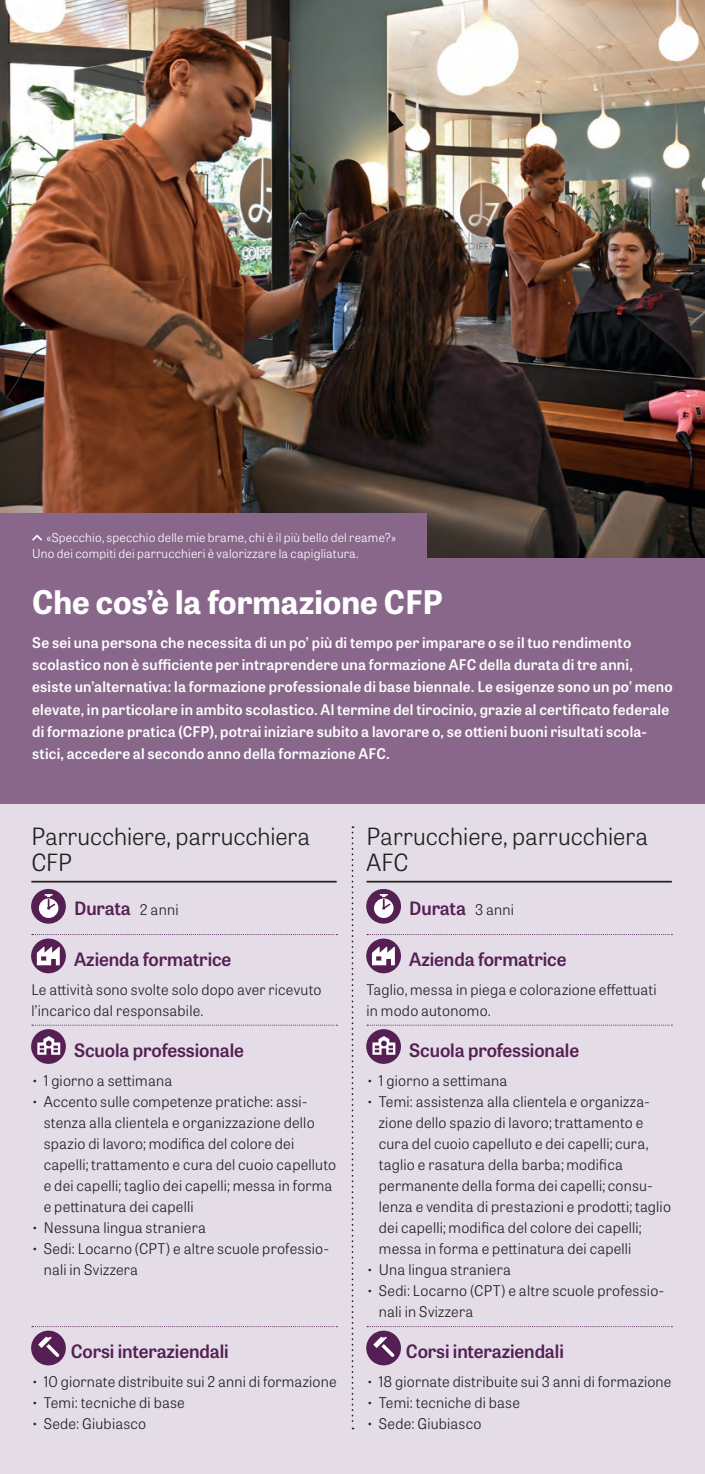
<style>
.page{position:relative;width:705px;height:1474px;background:#fff}
.page>*{position:absolute;margin:0;border:0;box-sizing:border-box;transform-origin:0 0}
.t1{font:700 32.38px "Tablet Gothic";color:#fff}
.t2{font:300 23.62px/26.2px "Tablet Gothic";color:#231f20}
.t3{font:600 18.38px "Tablet Gothic";letter-spacing:-.005em;color:#551f54}
.t4{font:300 14.7px/21px "Tablet Gothic";letter-spacing:.015em;color:#231f20}
.t5{font:600 14.7px/22.4px "Tablet Gothic";letter-spacing:.015em;color:#fff}
.t6{font:300 12.25px/16.8px "Tablet Gothic";letter-spacing:.015em;color:#fff}
.s1{font-weight:300;font-size:14.7px;color:#231f20}
</style>
<div class="page">
<div style="left:0;top:537px;width:704px;height:936px;background:#e4dde7"></div>
<img style="left:0;top:0;width:704px;height:558px">
<div style="left:0;top:558px;width:704px;height:246px;background:#88678b"></div>
<hr style="left:31px;top:880px;width:305px;height:2px;background:#231f20">
<svg style="left:32px;top:934px;width:305px;height:1px"></svg>
<svg style="left:32px;top:1024px;width:305px;height:1px"></svg>
<svg style="left:32px;top:1326px;width:305px;height:1px"></svg>
<div style="left:31px;top:889px;width:35px;height:34px;background:#551f54;border-radius:50%"></div>
<svg style="left:39px;top:894px;width:19px;height:24px"></svg>
<svg style="left:31px;top:938px;width:35px;height:35px"></svg>
<svg style="left:37px;top:946px;width:23px;height:19px"></svg>
<div style="left:31px;top:1029px;width:35px;height:34px;background:#551f54;border-radius:50%"></div>
<svg style="left:37px;top:1036px;width:23px;height:18px"></svg>
<div style="left:31px;top:1330px;width:35px;height:35px;background:#551f54;border-radius:50%"></div>
<svg style="left:38px;top:1336px;width:21px;height:21px"></svg>
<hr style="left:366px;top:880px;width:305px;height:2px;background:#231f20">
<svg style="left:367px;top:934px;width:305px;height:1px"></svg>
<svg style="left:367px;top:1024px;width:305px;height:1px"></svg>
<svg style="left:367px;top:1326px;width:305px;height:1px"></svg>
<div style="left:366px;top:889px;width:35px;height:34px;background:#551f54;border-radius:50%"></div>
<svg style="left:374px;top:894px;width:19px;height:24px"></svg>
<div style="left:366px;top:938px;width:35px;height:35px;background:#551f54;border-radius:50%"></div>
<svg style="left:372px;top:946px;width:23px;height:19px"></svg>
<div style="left:366px;top:1029px;width:35px;height:34px;background:#551f54;border-radius:50%"></div>
<svg style="left:372px;top:1036px;width:23px;height:18px"></svg>
<div style="left:366px;top:1330px;width:35px;height:35px;background:#551f54;border-radius:50%"></div>
<svg style="left:373px;top:1336px;width:21px;height:21px"></svg>
<svg style="left:351px;top:826px;width:2px;height:603px"></svg>
<div style="left:0;top:513px;width:427px;height:55px;background:#88678b"></div>
<svg style="left:32px;top:535px;width:10px;height:5px"></svg>
<p class="t6" style="left:32px;top:528px;width:365px;text-indent:14px">«Specchio, specchio delle mie brame, chi è il più bello del reame?»<br>Uno dei compiti dei parrucchieri è valorizzare la capigliatura.</p>
<h1 class="t1" style="left:32px;top:579px;width:412px">Che cos’è la formazione CFP</h1>
<p class="t5" style="left:32px;top:630px;width:641px">Se sei una persona che necessita di un po’ più di tempo per imparare o se il tuo rendimento scolastico non è sufficiente per intraprendere una formazione AFC della durata di tre anni, esiste un’alternativa: la formazione professionale di base biennale. Le esigenze sono un po’ meno elevate, in particolare in ambito scolastico. Al termine del tirocinio, grazie al certificato federale di formazione pratica (CFP), potrai iniziare subito a lavorare o, se ottieni buoni risultati scola&shy;stici, accedere al secondo anno della formazione AFC.</p>
<h2 class="t2" style="left:31px;top:822px;width:280px">Parrucchiere, parrucchiera<br>CFP</h2>
<p class="t3" style="left:74px;top:894px;width:106px">Durata <span class="s1">2 anni</span></p>
<p class="t3" style="left:74px;top:946px;width:159px">Azienda formatrice</p>
<p class="t4" style="left:31px;top:978px;width:291px">Le attività sono svolte solo dopo aver ricevuto l’incarico dal responsabile.</p>
<p class="t3" style="left:74px;top:1037px;width:171px">Scuola professionale</p>
<p class="t4" style="left:31px;top:1069px;width:142px">• 1 giorno a settimana</p>
<p class="t4" style="left:44px;top:1090px;width:294px;text-indent:-12px">• Accento sulle competenze pratiche: assi&shy;stenza alla clientela e organizzazione dello spazio di lavoro; modifica del colore dei capelli; trattamento e cura del cuoio capelluto e dei capelli; taglio dei capelli; messa in forma e pettinatura dei capelli</p>
<p class="t4" style="left:31px;top:1216px;width:176px">• Nessuna lingua straniera</p>
<p class="t4" style="left:44px;top:1237px;width:286px;text-indent:-12px">• Sedi: Locarno (CPT) e altre scuole professio&shy;nali in Svizzera</p>
<p class="t3" style="left:71px;top:1338px;width:159px">Corsi interaziendali</p>
<p class="t4" style="left:31px;top:1370px;width:307px">• 10 giornate distribuite sui 2 anni di formazione</p>
<p class="t4" style="left:31px;top:1391px;width:155px">• Temi: tecniche di base</p>
<p class="t4" style="left:31px;top:1412px;width:116px">• Sede: Giubiasco</p>
<h2 class="t2" style="left:366px;top:822px;width:283px">Parrucchiere, parrucchiera<br>AFC</h2>
<p class="t3" style="left:409px;top:894px;width:106px">Durata <span class="s1">3 anni</span></p>
<p class="t3" style="left:409px;top:946px;width:159px">Azienda formatrice</p>
<p class="t4" style="left:366px;top:978px;width:291px">Taglio, messa in piega e colorazione effettuati in modo autonomo.</p>
<p class="t3" style="left:409px;top:1037px;width:171px">Scuola professionale</p>
<p class="t4" style="left:366px;top:1069px;width:142px">• 1 giorno a settimana</p>
<p class="t4" style="left:379px;top:1090px;width:293px;text-indent:-12px">• Temi: assistenza alla clientela e organizza&shy;zione dello spazio di lavoro; trattamento e cura del cuoio capelluto e dei capelli; cura, taglio e rasatura della barba; modifica permanente della forma dei capelli; consu&shy;lenza e vendita di prestazioni e prodotti; taglio dei capelli; modifica del colore dei capelli; messa in forma e pettinatura dei capelli</p>
<p class="t4" style="left:366px;top:1258px;width:146px">• Una lingua straniera</p>
<p class="t4" style="left:379px;top:1279px;width:286px;text-indent:-12px">• Sedi: Locarno (CPT) e altre scuole professio&shy;nali in Svizzera</p>
<p class="t3" style="left:406px;top:1338px;width:159px">Corsi interaziendali</p>
<p class="t4" style="left:366px;top:1370px;width:306px">• 18 giornate distribuite sui 3 anni di formazione</p>
<p class="t4" style="left:366px;top:1391px;width:155px">• Temi: tecniche di base</p>
<p class="t4" style="left:366px;top:1412px;width:116px">• Sede: Giubiasco</p>
</div>
